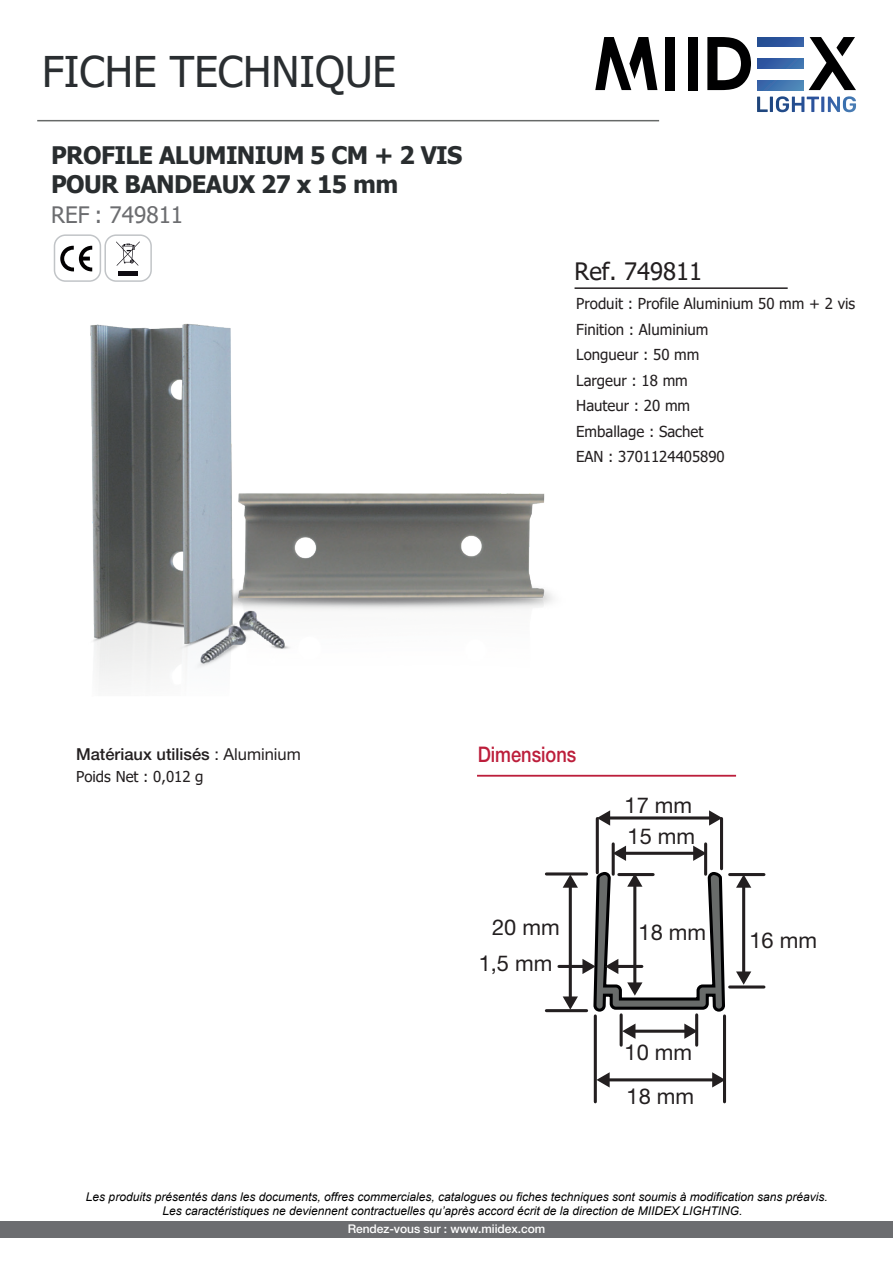
<style>
.page{position:relative;width:893px;height:1263px;background:#fff}
.page>*{position:absolute;margin:0;border:0;box-sizing:border-box;transform-origin:0 0}
.t1{font:42.3px "Tahoma";color:#2a2e31}
.t2{font:700 24.15px/28.8px "Tahoma";letter-spacing:-.025em;color:#292d2f}
.t3{font:24px "Tahoma";color:#231f20}
.t4{font:22.65px "Tahoma";color:#6c6d70}
.t5{font:21.9px/35.8px "Helvetica Neue LT Std";color:#231f20}
.t6{font:500 21.45px "Helvetica Neue LT Std";color:#bc1e3b;scale:.85 1}
.t7{font:500 16.5px "Helvetica Neue LT Std";color:#231f20}
.t8{font:15.15px/25.5px "Tahoma";color:#231f20}
.t9{font:15px "Tahoma";color:#231f20}
.t10{font:italic 12px/14.4px "Arial";color:#000001}
.t11{font:500 12px "Helvetica Neue LT Std";letter-spacing:-.005em;color:#fff}
.s1{font-weight:400}
</style>
<div class="page">
<div style="left:0;top:1221px;width:893px;height:16px;background:#6c6d70"></div>
<hr style="left:575px;top:287px;width:213px;height:2px;background:#231f20">
<hr style="left:477px;top:775px;width:259px;height:2px;background:#bc1e3b">
<div style="left:54px;top:234px;width:47px;height:48px;border:1px solid #c1c4c7;border-radius:11px"></div>
<div style="left:104px;top:234px;width:48px;height:48px;border:1px solid #c1c4c7;border-radius:11px"></div>
<svg style="left:60px;top:246px;width:32px;height:25px"></svg>
<svg style="left:116px;top:241px;width:24px;height:25px"></svg>
<div style="left:118px;top:271px;width:20px;height:5px;background:#0f0c12"></div>
<img style="left:90px;top:323px;width:463px;height:360px">
<svg style="left:592px;top:774px;width:135px;height:464px"></svg>
<hr style="left:607px;top:1078px;width:107px;height:3px;background:#231f20">
<svg style="left:597px;top:1072px;width:13px;height:15px"></svg>
<svg style="left:712px;top:1072px;width:11px;height:15px"></svg>
<hr style="left:624px;top:852px;width:71px;height:3px;background:#231f20">
<svg style="left:615px;top:846px;width:11px;height:15px"></svg>
<svg style="left:693px;top:846px;width:11px;height:15px"></svg>
<hr style="left:559px;top:965px;width:26px;height:3px;background:#231f20">
<hr style="left:546px;top:872px;width:41px;height:3px;background:#231f20">
<hr style="left:546px;top:1009px;width:41px;height:3px;background:#231f20">
<hr style="left:594px;top:1016px;width:3px;height:86px;background:#231f20">
<hr style="left:723px;top:1016px;width:3px;height:86px;background:#231f20">
<hr style="left:612px;top:844px;width:3px;height:30px;background:#231f20">
<hr style="left:704px;top:844px;width:3px;height:30px;background:#231f20">
<hr style="left:633px;top:1030px;width:54px;height:3px;background:#231f20">
<svg style="left:623px;top:1023px;width:12px;height:16px"></svg>
<svg style="left:684px;top:1023px;width:11px;height:16px"></svg>
<hr style="left:620px;top:1015px;width:3px;height:30px;background:#231f20">
<hr style="left:695px;top:1015px;width:3px;height:30px;background:#231f20">
<hr style="left:742px;top:885px;width:3px;height:89px;background:#231f20">
<svg style="left:736px;top:876px;width:15px;height:12px"></svg>
<svg style="left:736px;top:971px;width:15px;height:14px"></svg>
<hr style="left:730px;top:985px;width:34px;height:3px;background:#231f20">
<hr style="left:730px;top:873px;width:34px;height:3px;background:#231f20">
<svg style="left:563px;top:873px;width:160px;height:137px"></svg>
<hr style="left:608px;top:816px;width:103px;height:3px;background:#231f20">
<svg style="left:597px;top:810px;width:13px;height:16px"></svg>
<svg style="left:709px;top:810px;width:13px;height:16px"></svg>
<hr style="left:596px;top:818px;width:3px;height:55px;background:#231f20">
<hr style="left:720px;top:818px;width:3px;height:51px;background:#231f20">
<hr style="left:37px;top:120px;width:622px;height:1px;background:#666968">
<svg style="left:809px;top:37px;width:47px;height:53px"></svg>
<svg style="left:707px;top:37px;width:44px;height:53px"></svg>
<div style="left:688px;top:37px;width:10px;height:53px;background:#000001"></div>
<div style="left:665px;top:37px;width:10px;height:53px;background:#000001"></div>
<svg style="left:757px;top:96px;width:99px;height:16px"></svg>
<svg style="left:595px;top:37px;width:62px;height:53px"></svg>
<svg style="left:757px;top:37px;width:46px;height:9px"></svg>
<svg style="left:757px;top:59px;width:46px;height:9px"></svg>
<svg style="left:757px;top:81px;width:46px;height:9px"></svg>
<h1 class="t1" style="left:42px;top:43px;width:356px">FICHE TECHNIQUE</h1>
<h2 class="t2" style="left:51px;top:142px;width:413px">PROFILE ALUMINIUM 5 CM + 2 VIS<br>POUR BANDEAUX 27 x 15 mm</h2>
<h3 class="t4" style="left:51px;top:200px;width:134px">REF : 749811</h3>
<h3 class="t3" style="left:575px;top:255px;width:129px">Ref. 749811</h3>
<p class="t8" style="left:576px;top:292px;width:281px">Produit : Profile Aluminium 50 mm + 2 vis<br>Finition : Aluminium<br>Longueur : 50 mm<br>Largeur : 18 mm<br>Hauteur : 20 mm<br>Emballage : Sachet<br>EAN : 3701124405890</p>
<h3 class="t7" style="left:76px;top:744px;width:226px">Matériaux utilisés <span class="s1">: Aluminium</span></h3>
<p class="t9" style="left:76px;top:767px;width:129px">Poids Net : 0,012 g</p>
<h3 class="t6" style="left:478px;top:741px;width:118px">Dimensions</h3>
<h3 class="t5" style="left:625px;top:786px;width:69px">17 mm</h3>
<h3 class="t5" style="left:628px;top:818px;width:69px">15 mm</h3>
<h3 class="t5" style="left:479px;top:909px;width:83px;text-indent:13px">20 mm<br>1,5 mm</h3>
<h3 class="t5" style="left:639px;top:914px;width:69px">18 mm</h3>
<h3 class="t5" style="left:625px;top:1033px;width:69px">10 mm</h3>
<h3 class="t5" style="left:627px;top:1078px;width:69px">18 mm</h3>
<h3 class="t5" style="left:749px;top:922px;width:69px">16 mm</h3>
<p class="t10" style="left:162px;top:1190px;width:667px;text-indent:-76px">Les produits présentés dans les documents, offres commerciales, catalogues ou fiches techniques sont soumis à modification sans préavis.<br>Les caractéristiques ne deviennent contractuelles qu’après accord écrit de la direction de MIIDEX LIGHTING.</p>
<p class="t11" style="left:348px;top:1222px;width:199px">Rendez-vous sur : www.miidex.com</p>
</div>
